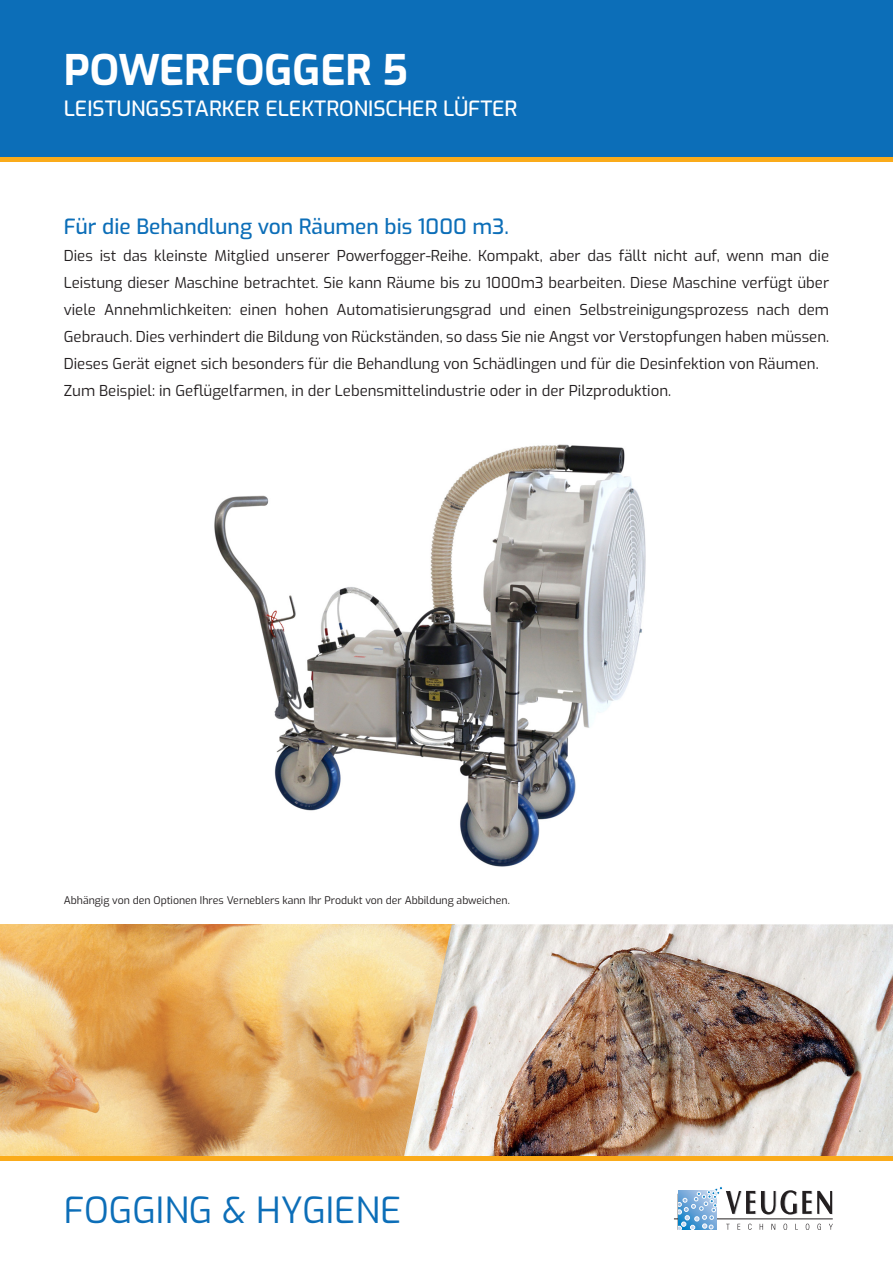
<style>
.page{position:relative;width:893px;height:1263px;background:#fff}
.page>*{position:absolute;margin:0;border:0;box-sizing:border-box;transform-origin:0 0}
.t1{font:700 42px "Exo";color:#fff}
.Folder_kop{font:36px "Exo";color:#0c6eb8}
.t2{font:500 21px "Exo";color:#fff}
.t3{font:500 21px "Exo";color:#0c6eb8}
.t4{font:15px/27px "Exo";color:#231f20;text-align:justify}
.t5{font:10.5px "Exo";color:#231f20}
</style>
<div class="page">
<div style="left:0;top:0;width:893px;height:157px;background:#0c6eb8"></div>
<div style="left:0;top:157px;width:893px;height:5px;background:#faab1a"></div>
<hr style="left:674px;top:1218px;width:159px;height:1px;background:#231f20">
<svg style="left:677px;top:1186px;width:156px;height:44px"></svg>
<img style="left:0;top:924px;width:404px;height:232px">
<img style="left:404px;top:924px;width:489px;height:232px">
<hr style="left:0;top:1157px;width:893px;height:4px;background:#faab1a">
<img style="left:214px;top:444px;width:432px;height:423px">
<p class="t1" style="left:64px;top:38px;width:346px">POWERFOGGER 5</p>
<p class="t2" style="left:64px;top:93px;width:455px">LEISTUNGSSTARKER ELEKTRONISCHER LÜFTER</p>
<p class="t3" style="left:64px;top:210px;width:447px">Für die Behandlung von Räumen bis 1000 m3.</p>
<p class="t4" style="left:64px;top:241px;width:767px">Dies ist das kleinste Mitglied unserer Powerfogger-Reihe. Kompakt, aber das fällt nicht auf, wenn man die Leistung dieser Maschine betrachtet. Sie kann Räume bis zu 1000m3 bearbeiten. Diese Maschine verfügt über viele Annehmlichkeiten: einen hohen Automatisierungsgrad und einen Selbstreinigungsprozess nach dem Gebrauch. Dies verhindert die Bildung von Rückständen, so dass Sie nie Angst vor Verstopfungen haben müssen.<br>Dieses Gerät eignet sich besonders für die Behandlung von Schädlingen und für die Desinfektion von Räumen.</p>
<p class="t4" style="left:64px;top:376px;width:609px">Zum Beispiel: in Geflügelfarmen, in der Lebensmittelindustrie oder in der Pilzproduktion.</p>
<p class="t5" style="left:64px;top:892px;width:447px">Abhängig von den Optionen Ihres Verneblers kann Ihr Produkt von der Abbildung abweichen.</p>
<p class="Folder_kop" style="left:64px;top:1183px;width:339px">FOGGING &amp; HYGIENE</p>
</div>
